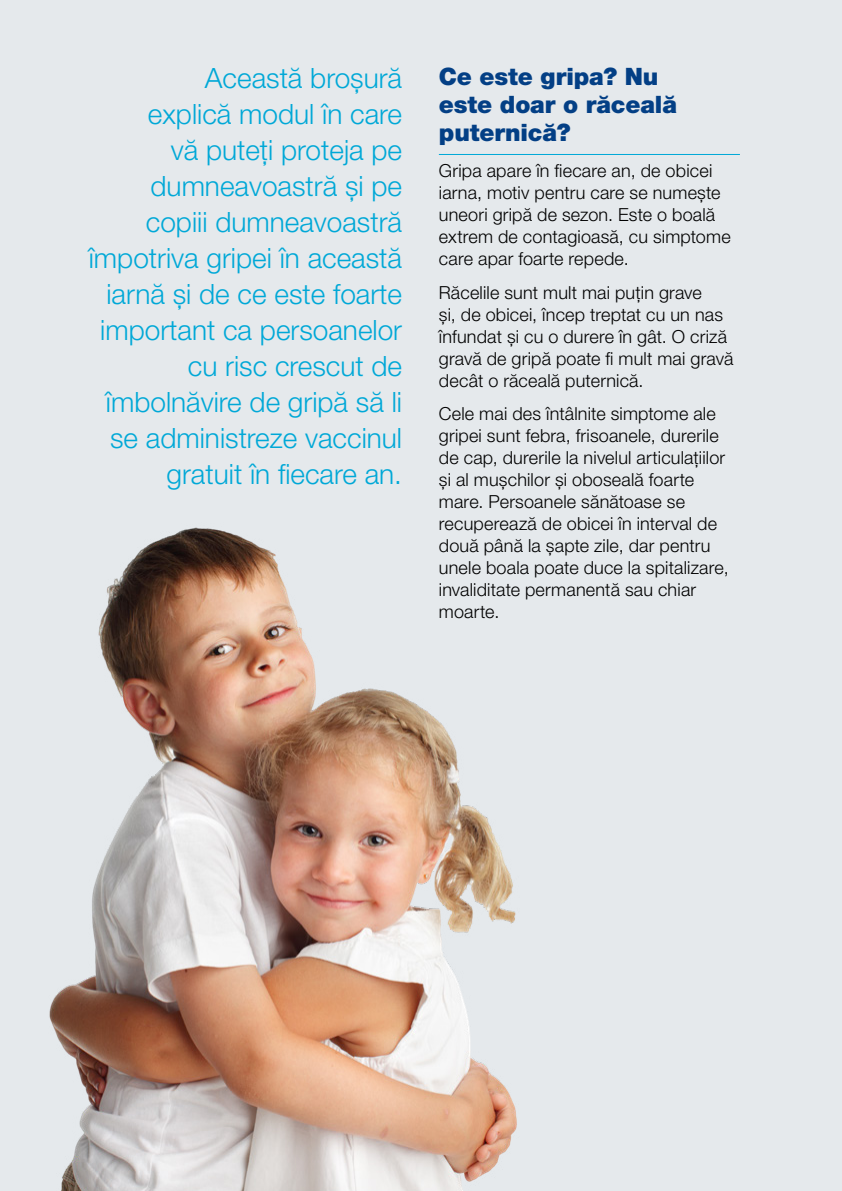
<style>
.page{position:relative;width:842px;height:1191px;background:#e5e9ec}
.page>*{position:absolute;margin:0;border:0;box-sizing:border-box;transform-origin:0 0}
.pull{font:300 28px/36px "Helvetica Neue LT Pro";color:#00a8d7;text-align:right}
.t1{font:900 24px/28px "Helvetica Neue LT Pro";letter-spacing:-.005em;color:#033f85}
.t2{font:300 18px/22px "Helvetica Neue LT Pro";letter-spacing:.01em;color:#000}
</style>
<div class="page">
<hr style="left:439px;top:154px;width:301px;height:1px;background:#00a8d7">
<img style="left:49px;top:527px;width:468px;height:664px">
<p class="pull" style="left:89px;top:59px;width:315px">Această broșură<br>explică modul în care<br>vă puteți proteja pe dumneavoastră și pe copiii dumneavoastră împotriva gripei în această iarnă și de ce este foarte important ca persoanelor cu risc crescut de îmbolnăvire de gripă să li se administreze vaccinul gratuit în fiecare an.</p>
<p class="t1" style="left:439px;top:63px;width:240px">Ce este gripa? Nu este doar o răceală puternică?</p>
<p class="t2" style="left:439px;top:159px;width:293px">Gripa apare în fiecare an, de obicei iarna, motiv pentru care se numește uneori gripă de sezon. Este o boală extrem de contagioasă, cu simptome care apar foarte repede.</p>
<p class="t2" style="left:439px;top:281px;width:296px">Răcelile sunt mult mai puțin grave<br>și, de obicei, încep treptat cu un nas înfundat și cu o durere în gât. O criză gravă de gripă poate fi mult mai gravă decât o răceală puternică.</p>
<p class="t2" style="left:439px;top:402px;width:291px">Cele mai des întâlnite simptome ale gripei sunt febra, frisoanele, durerile de cap, durerile la nivelul articulațiilor și al mușchilor și oboseală foarte mare. Persoanele sănătoase se recuperează de obicei în interval de două până la șapte zile, dar pentru unele boala poate duce la spitalizare, invaliditate permanentă sau chiar moarte.</p>
</div>
